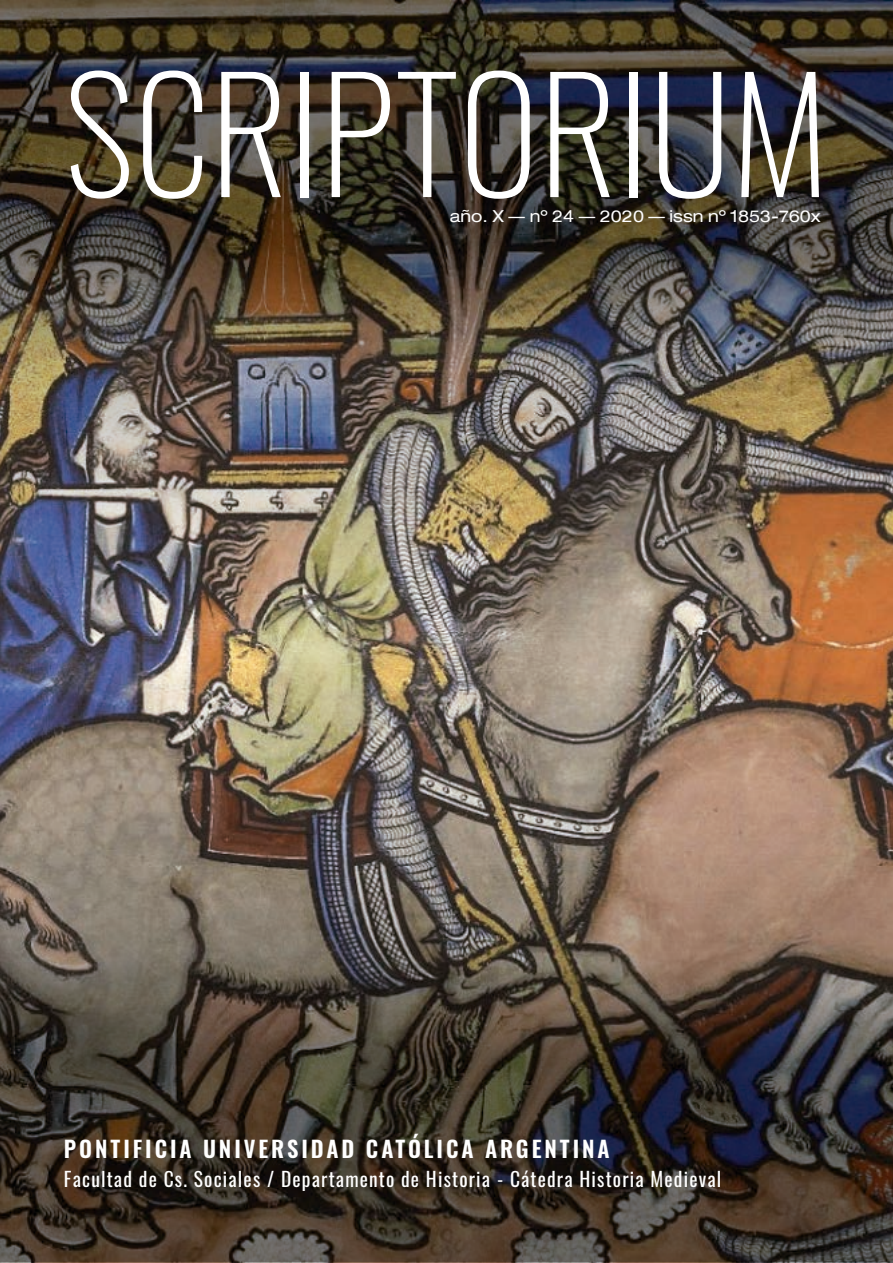
<style>
.page{position:relative;width:893px;height:1263px;background:#fff}
.page>*{position:absolute;margin:0;border:0;box-sizing:border-box;transform-origin:0 0}
.t1{font:200 154.5px "Oswald";color:#fff}
.t2{font:600 22.5px "Oswald";letter-spacing:.13em;color:#fff}
.t3{font:19.5px "Oswald";letter-spacing:.06em;color:#fff}
.t4{font:expanded 16.5px "Helvetica Neue LT Com";color:#fff}
</style>
<div class="page">
<img style="left:0;top:1px;width:893px;height:1261px">
<h1 class="t1" style="left:64px;top:-3px;width:766px">SCRIPTORIUM</h1>
<p class="t4" style="left:450px;top:206px;width:372px">año. X — nº 24 — 2020 — issn nº 1853-760x</p>
<p class="t2" style="left:64px;top:1137px;width:547px">PONTIFICIA UNIVERSIDAD CATÓLICA ARGENTINA</p>
<p class="t3" style="left:64px;top:1161px;width:659px">Facultad de Cs. Sociales / Departamento de Historia - Cátedra Historia Medieval</p>
</div>
